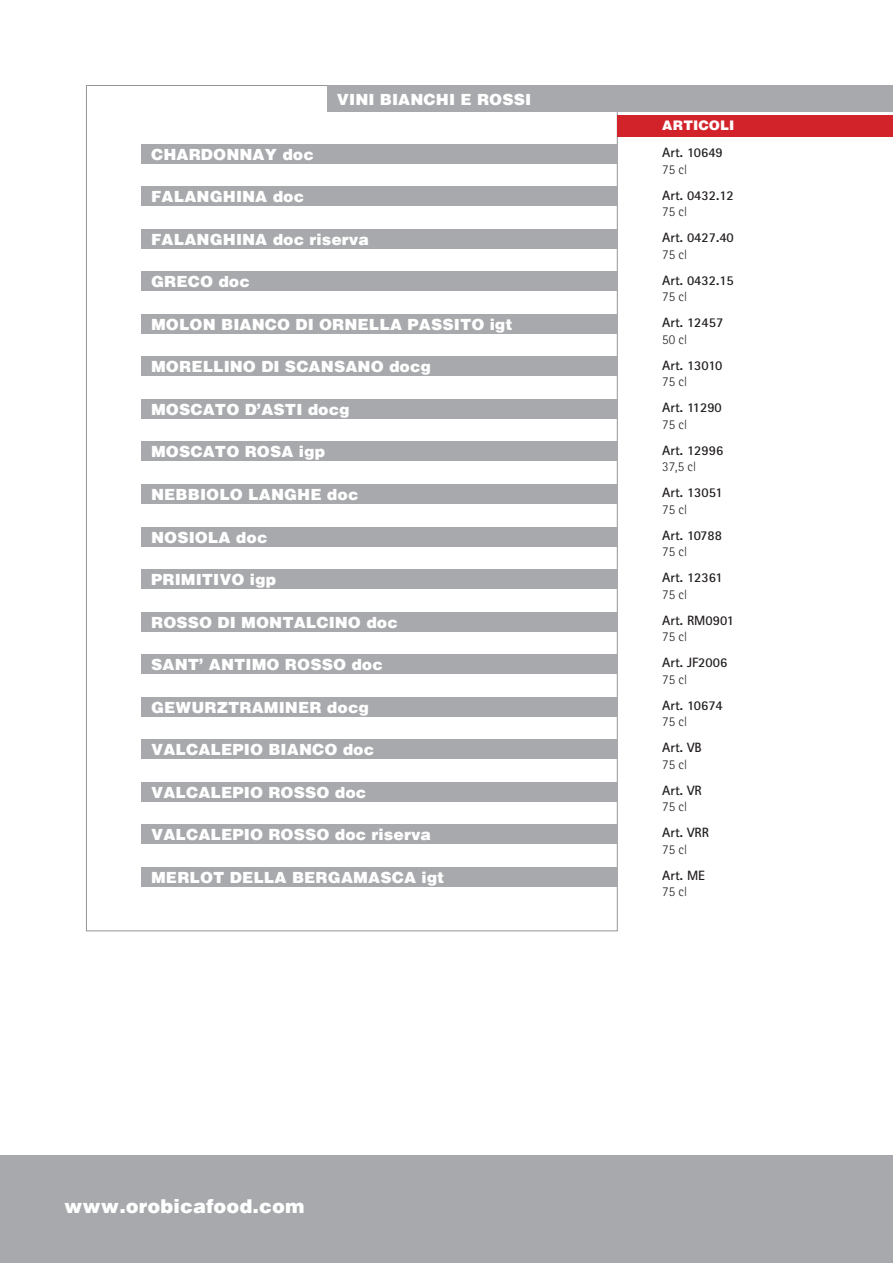
<style>
.page{position:relative;width:893px;height:1263px;background:#fff}
.page>*{position:absolute;margin:0;border:0;box-sizing:border-box;transform-origin:0 0}
.t1{font:900 19.5px "Helvetica";color:#fff}
.t2{font:900 15.75px "Helvetica";color:#fff}
.t3{font:700 13.5px "Rotis Sans Serif";color:#231f20}
.t4{font:300 13.5px "Rotis Sans Serif";color:#231f20}
.t5{font:900 13.5px "Helvetica";color:#fff}
</style>
<div class="page">
<div style="left:0;top:1155px;width:893px;height:108px;background:#a7a9ac"></div>
<div style="left:141px;top:272px;width:477px;height:19px;background:#a7a9ac"></div>
<div style="left:141px;top:314px;width:477px;height:20px;background:#a7a9ac"></div>
<div style="left:141px;top:357px;width:477px;height:19px;background:#a7a9ac"></div>
<div style="left:141px;top:399px;width:477px;height:20px;background:#a7a9ac"></div>
<div style="left:141px;top:442px;width:477px;height:19px;background:#a7a9ac"></div>
<div style="left:141px;top:484px;width:477px;height:20px;background:#a7a9ac"></div>
<div style="left:141px;top:527px;width:477px;height:19px;background:#a7a9ac"></div>
<div style="left:141px;top:569px;width:477px;height:20px;background:#a7a9ac"></div>
<div style="left:141px;top:612px;width:477px;height:19px;background:#a7a9ac"></div>
<div style="left:141px;top:655px;width:477px;height:19px;background:#a7a9ac"></div>
<div style="left:141px;top:697px;width:477px;height:19px;background:#a7a9ac"></div>
<div style="left:141px;top:740px;width:477px;height:19px;background:#a7a9ac"></div>
<div style="left:141px;top:782px;width:477px;height:19px;background:#a7a9ac"></div>
<div style="left:141px;top:825px;width:477px;height:19px;background:#a7a9ac"></div>
<div style="left:141px;top:867px;width:477px;height:19px;background:#a7a9ac"></div>
<div style="left:618px;top:115px;width:275px;height:21px;background:#d2232a"></div>
<div style="left:141px;top:144px;width:477px;height:19px;background:#a7a9ac"></div>
<div style="left:141px;top:187px;width:477px;height:19px;background:#a7a9ac"></div>
<div style="left:141px;top:229px;width:477px;height:19px;background:#a7a9ac"></div>
<div style="left:327px;top:85px;width:566px;height:27px;background:#a7a9ac"></div>
<p class="t2" style="left:337px;top:88px;width:196px">VINI BIANCHI E ROSSI</p>
<p class="t2" style="left:151px;top:143px;width:164px">CHARDONNAY doc</p>
<p class="t5" style="left:662px;top:116px;width:74px">ARTICOLI</p>
<p class="t3" style="left:662px;top:148px;width:62px">Art. 10649</p>
<p class="t4" style="left:662px;top:164px;width:26px">75 cl</p>
<p class="t2" style="left:151px;top:186px;width:155px">FALANGHINA doc</p>
<p class="t3" style="left:662px;top:190px;width:73px">Art. 0432.12</p>
<p class="t4" style="left:662px;top:207px;width:26px">75 cl</p>
<p class="t2" style="left:151px;top:228px;width:219px">FALANGHINA doc riserva</p>
<p class="t3" style="left:662px;top:233px;width:73px">Art. 0427.40</p>
<p class="t4" style="left:662px;top:249px;width:26px">75 cl</p>
<p class="t2" style="left:151px;top:271px;width:100px">GRECO doc</p>
<p class="t3" style="left:662px;top:275px;width:73px">Art. 0432.15</p>
<p class="t4" style="left:662px;top:292px;width:26px">75 cl</p>
<p class="t2" style="left:151px;top:313px;width:363px">MOLON BIANCO DI ORNELLA PASSITO igt</p>
<p class="t3" style="left:662px;top:318px;width:62px">Art. 12457</p>
<p class="t4" style="left:662px;top:334px;width:26px">50 cl</p>
<p class="t2" style="left:151px;top:356px;width:281px">MORELLINO DI SCANSANO docg</p>
<p class="t3" style="left:662px;top:360px;width:61px">Art. 13010</p>
<p class="t4" style="left:662px;top:377px;width:26px">75 cl</p>
<p class="t2" style="left:151px;top:398px;width:200px">MOSCATO D’ASTI docg</p>
<p class="t3" style="left:662px;top:403px;width:61px">Art. 11290</p>
<p class="t4" style="left:662px;top:419px;width:26px">75 cl</p>
<p class="t2" style="left:151px;top:441px;width:176px">MOSCATO ROSA igp</p>
<p class="t3" style="left:662px;top:445px;width:62px">Art. 12996</p>
<p class="t4" style="left:662px;top:462px;width:35px">37,5 cl</p>
<p class="t2" style="left:151px;top:483px;width:209px">NEBBIOLO LANGHE doc</p>
<p class="t3" style="left:662px;top:488px;width:62px">Art. 13051</p>
<p class="t4" style="left:662px;top:504px;width:26px">75 cl</p>
<p class="t2" style="left:151px;top:526px;width:118px">NOSIOLA doc</p>
<p class="t3" style="left:662px;top:530px;width:61px">Art. 10788</p>
<p class="t4" style="left:662px;top:547px;width:26px">75 cl</p>
<p class="t2" style="left:151px;top:568px;width:127px">PRIMITIVO igp</p>
<p class="t3" style="left:662px;top:573px;width:62px">Art. 12361</p>
<p class="t4" style="left:662px;top:589px;width:26px">75 cl</p>
<p class="t2" style="left:151px;top:611px;width:248px">ROSSO DI MONTALCINO doc</p>
<p class="t3" style="left:662px;top:615px;width:73px">Art. RM0901</p>
<p class="t4" style="left:662px;top:632px;width:26px">75 cl</p>
<p class="t2" style="left:151px;top:653px;width:233px">SANT’ ANTIMO ROSSO doc</p>
<p class="t3" style="left:662px;top:658px;width:66px">Art. JF2006</p>
<p class="t4" style="left:662px;top:675px;width:26px">75 cl</p>
<p class="t2" style="left:151px;top:696px;width:219px">GEWURZTRAMINER docg</p>
<p class="t3" style="left:662px;top:701px;width:62px">Art. 10674</p>
<p class="t4" style="left:662px;top:717px;width:26px">75 cl</p>
<p class="t2" style="left:151px;top:739px;width:225px">VALCALEPIO BIANCO doc</p>
<p class="t3" style="left:662px;top:743px;width:41px">Art. VB</p>
<p class="t4" style="left:662px;top:760px;width:26px">75 cl</p>
<p class="t2" style="left:151px;top:781px;width:217px">VALCALEPIO ROSSO doc</p>
<p class="t3" style="left:662px;top:786px;width:41px">Art. VR</p>
<p class="t4" style="left:662px;top:802px;width:26px">75 cl</p>
<p class="t2" style="left:151px;top:824px;width:281px">VALCALEPIO ROSSO doc riserva</p>
<p class="t3" style="left:662px;top:828px;width:48px">Art. VRR</p>
<p class="t4" style="left:662px;top:845px;width:26px">75 cl</p>
<p class="t2" style="left:151px;top:866px;width:295px">MERLOT DELLA BERGAMASCA igt</p>
<p class="t3" style="left:662px;top:871px;width:44px">Art. ME</p>
<p class="t4" style="left:662px;top:887px;width:26px">75 cl</p>
<p class="t1" style="left:64px;top:1193px;width:242px">www.orobicafood.com</p>
</div>
